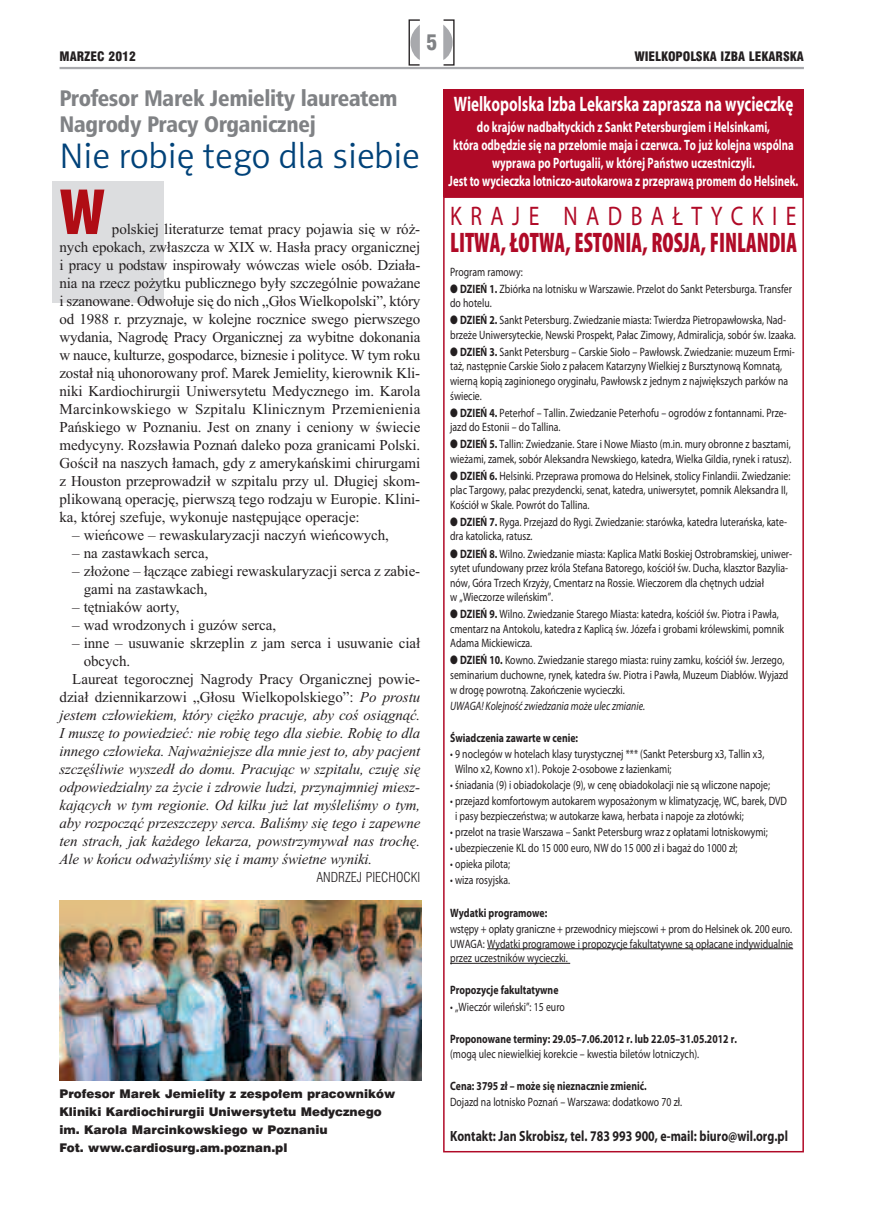
<style>
.page{position:relative;width:872px;height:1212px;background:#fff}
.page>*{position:absolute;margin:0;border:0;box-sizing:border-box;transform-origin:0 0}
.t1{font:900 condensed 66px "Myriad Pro";color:#b00d15}
.t2{font:36px "Naomi Sans EFNTT Light";color:#004279}
.t3{font:900 condensed 28.35px "Myriad Pro";color:#b00a27;scale:.79 1}
.t4{font:27px "Myriad Pro";letter-spacing:.39em;color:#b00a27;scale:.8 1}
.t5{font:22.5px/25.5px "Humnst 777 Blk Cn EU";letter-spacing:-.015em;color:#808285}
.t6{font:700 21px "Myriad Pro";color:#fff;scale:.72 1}
.t7{font:21px "Swis 721 Blk Cn EU";color:#808285}
.t8{font:15px/18px "Times New Roman";letter-spacing:-.005em;color:#231f20;text-align:justify}
.t9{font:italic 15px "Times New Roman";letter-spacing:-.01em;color:#231f20}
.t10{font:700 15px/18px "Myriad Pro";color:#fff;text-align:center;scale:.72 1}
.t11{font:700 14.85px "Myriad Pro";color:#231f20;scale:.8 1}
.t12{font:13.5px "Swis 721 Lt Cn EU";color:#231f20}
.t13{font:12.75px "Swis 721 Blk Cn EU";color:#231f20}
.t14{font:12.15px/14.5px "Myriad Pro";color:#231f20;scale:.8 1}
.t15{font:700 12.15px "Myriad Pro";color:#231f20;scale:.8 1}
.t16{font:italic 12.15px "Myriad Pro";color:#231f20;scale:.8 1}
.t17{font:12px/18px "Swis 721 Blk EU";color:#231f20}
.s1{font-style:italic}
.s2{font-weight:700}
</style>
<div class="page">
<div style="left:52px;top:182px;width:111px;height:121px;background:#dcdddf"></div>
<svg style="left:408px;top:19px;width:46px;height:47px"></svg>
<hr style="left:60px;top:67px;width:744px;height:2px;background:#a8a9ad">
<img style="left:60px;top:900px;width:361px;height:180px">
<div style="left:443px;top:196px;width:361px;height:956px;border:2px solid #b00a27"></div>
<hr style="left:487px;top:948px;width:306px;height:1px;background:#231f20">
<hr style="left:450px;top:963px;width:120px;height:1px;background:#231f20">
<div style="left:443px;top:89px;width:361px;height:108px;background:#b00a27"></div>
<h3 class="t7" style="left:426px;top:30px;width:13px">5</h3>
<p class="t13" style="left:60px;top:48px;width:78px">MARZEC 2012</p>
<p class="t13" style="left:634px;top:48px;width:171px">WIELKOPOLSKA IZBA LEKARSKA</p>
<h3 class="t5" style="left:60px;top:86px;width:340px">Profesor Marek Jemielity laureatem<br>Nagrody Pracy Organicznej</h3>
<h2 class="t2" style="left:60px;top:135px;width:362px">Nie robię tego dla siebie</h2>
<h1 class="t1" style="left:60px;top:189px;width:47px">W</h1>
<p class="t8" style="left:60px;top:220px;width:362px;text-indent:52px">polskiej literaturze temat pracy pojawia się w róż&shy;nych epokach, zwłaszcza w XIX w. Hasła pracy organicznej i pracy u podstaw inspirowały wówczas wiele osób. Działa&shy;nia na rzecz pożytku publicznego były szczególnie poważane i szanowane. Odwołuje się do nich „Głos Wielkopolski”, który od 1988 r. przyznaje, w kolejne rocznice swego pierwszego wydania, Nagrodę Pracy Organicznej za wybitne dokonania w nauce, kulturze, gospodarce, biznesie i polityce. W tym roku został nią uhonorowany prof. Marek Jemielity, kierownik Kli&shy;niki Kardiochirurgii Uniwersytetu Medycznego im. Karola Marcinkowskiego w Szpitalu Klinicznym Przemienienia Pańskiego w Poznaniu. Jest on znany i ceniony w świecie medycyny. Rozsławia Poznań daleko poza granicami Polski.<br>Gościł na naszych łamach, gdy z amerykańskimi chirurgami z Houston przeprowadził w szpitalu przy ul. Długiej skom&shy;plikowaną operację, pierwszą tego rodzaju w Europie. Klini&shy;ka, której szefuje, wykonuje następujące operacje:</p>
<p class="t8" style="left:72px;top:526px;width:318px">– wieńcowe – rewaskularyzacji naczyń wieńcowych,</p>
<p class="t8" style="left:72px;top:544px;width:138px">– na zastawkach serca,</p>
<p class="t8" style="left:84px;top:562px;width:338px;text-indent:-11px">– złożone – łączące zabiegi rewaskularyzacji serca z zabie&shy;gami na zastawkach,</p>
<p class="t8" style="left:72px;top:598px;width:109px">– tętniaków aorty,</p>
<p class="t8" style="left:72px;top:616px;width:205px">– wad wrodzonych i guzów serca,</p>
<p class="t8" style="left:72px;top:634px;width:349px">– inne – usuwanie skrzeplin z jam serca i usuwanie ciał</p>
<p class="t8" style="left:84px;top:652px;width:48px">obcych.</p>
<p class="t8" style="left:72px;top:670px;width:349px">Laureat tegorocznej Nagrody Pracy Organicznej powie-</p>
<p class="t8" style="left:60px;top:688px;width:362px">dział dziennikarzowi „Głosu Wielkopolskiego”: <span class="s1">Po prostu</span></p>
<p class="t9" style="left:60px;top:706px;width:362px">jestem człowiekiem, który ciężko pracuje, aby coś osiągnąć.</p>
<p class="t9" style="left:60px;top:724px;width:362px">I muszę to powiedzieć: nie robię tego dla siebie. Robię to dla</p>
<p class="t9" style="left:60px;top:742px;width:362px">innego człowieka. Najważniejsze dla mnie jest to, aby pacjent</p>
<p class="t9" style="left:60px;top:760px;width:362px">szczęśliwie wyszedł do domu. Pracując w szpitalu, czuję się</p>
<p class="t9" style="left:60px;top:778px;width:362px">odpowiedzialny za życie i zdrowie ludzi, przynajmniej miesz-</p>
<p class="t9" style="left:60px;top:796px;width:362px">kających w tym regionie. Od kilku już lat myśleliśmy o tym,</p>
<p class="t9" style="left:60px;top:814px;width:362px">aby rozpocząć przeszczepy serca. Baliśmy się tego i zapewne</p>
<p class="t9" style="left:60px;top:832px;width:362px">ten strach, jak każdego lekarza, powstrzymywał nas trochę.</p>
<p class="t9" style="left:60px;top:850px;width:314px">Ale w końcu odważyliśmy się i mamy świetne wyniki.</p>
<p class="t12" style="left:316px;top:869px;width:105px">ANDRZEJ PIECHOCKI</p>
<p class="t17" style="left:60px;top:1085px;width:337px">Profesor Marek Jemielity z zespołem pracowników Kliniki Kardiochirurgii Uniwersytetu Medycznego im. Karola Marcinkowskiego w Poznaniu<br>Fot. www.cardiosurg.am.poznan.pl</p>
<h3 class="t6" style="left:454px;top:96px;width:473px">Wielkopolska Izba Lekarska zaprasza na wycieczkę</h3>
<p class="t10" style="left:448px;top:119px;width:487px">do krajów nadbałtyckich z Sankt Petersburgiem i Helsinkami,<br>która odbędzie się na przełomie maja i czerwca. To już kolejna wspólna wyprawa po Portugalii, w której Państwo uczestniczyli.<br>Jest to wycieczka lotniczo-autokarowa z przeprawą promem do Helsinek.</p>
<h3 class="t4" style="left:450px;top:206px;width:434px">Kraje nadbałtycKie</h3>
<h3 class="t3" style="left:450px;top:233px;width:440px">LITWA, ŁOTWA, ESTONIA, ROSJA, FINLANDIA</h3>
<p class="t14" style="left:460px;top:264px;width:416px;line-height:17.1px;text-indent:-10px">Program ramowy:<br><span class="s2">DZIEŃ 1.</span> Zbiórka na lotnisku w Warszawie. Przelot do Sankt Petersburga. transfer</p>
<p class="t14" style="left:460px;top:295px;width:409px;line-height:17.1px;text-indent:-10px">do hotelu.<br><span class="s2">DZIEŃ 2.</span> Sankt Petersburg. Zwiedzanie miasta: twierdza Pietropawłowska, nad-</p>
<p class="t14" style="left:450px;top:327px;width:433px;line-height:17.1px;text-align:right">brzeże Uniwersyteckie, newski Prospekt, Pałac Zimowy, admiralicja, sobór św. izaaka.<br><span class="s2">DZIEŃ 3.</span> Sankt Petersburg – carskie Sioło – Pawłowsk. Zwiedzanie: muzeum ermi-</p>
<p class="t14" style="left:450px;top:360px;width:424px">taż, następnie carskie Sioło z pałacem Katarzyny Wielkiej z bursztynową Komnatą, wierną kopią zaginionego oryginału, Pawłowsk z jednym z największych parków na świecie.</p>
<p class="t14" style="left:450px;top:406px;width:422px;text-indent:10px"><span class="s2">DZIEŃ 4.</span> Peterhof – tallin. Zwiedzanie Peterhofu – ogrodów z fontannami. Prze&shy;jazd do estonii – do tallina.</p>
<p class="t14" style="left:450px;top:438px;width:428px;text-align:right"><span class="s2">DZIEŃ 5.</span> tallin: Zwiedzanie. Stare i nowe Miasto (m.in. mury obronne z basztami, wieżami, zamek, sobór aleksandra newskiego, katedra, Wielka Gildia, rynek i ratusz).</p>
<p class="t14" style="left:450px;top:469px;width:427px;text-indent:10px"><span class="s2">DZIEŃ 6.</span> Helsinki. Przeprawa promowa do Helsinek, stolicy Finlandii. Zwiedzanie: plac targowy, pałac prezydencki, senat, katedra, uniwersytet, pomnik aleksandra ii,<br>Kościół w Skale. Powrót do tallina.</p>
<p class="t14" style="left:450px;top:515px;width:422px;text-indent:10px"><span class="s2">DZIEŃ 7.</span> ryga. Przejazd do rygi. Zwiedzanie: starówka, katedra luterańska, kate&shy;dra katolicka, ratusz.</p>
<p class="t14" style="left:450px;top:547px;width:429px;text-indent:10px"><span class="s2">DZIEŃ 8.</span> Wilno. Zwiedzanie miasta: Kaplica Matki boskiej Ostrobramskiej, uniwer&shy;sytet ufundowany przez króla Stefana batorego, kościół św. ducha, klasztor bazylia&shy;nów, Góra trzech Krzyży, cmentarz na rossie. Wieczorem dla chętnych udział<br>w „Wieczorze wileńskim”.</p>
<p class="t14" style="left:450px;top:608px;width:419px;text-indent:10px"><span class="s2">DZIEŃ 9.</span> Wilno. Zwiedzanie Starego Miasta: katedra, kościół św. Piotra i Pawła, cmentarz na antokolu, katedra z Kaplicą św. józefa i grobami królewskimi, pomnik adama Mickiewicza.</p>
<p class="t14" style="left:450px;top:654px;width:424px;text-indent:10px"><span class="s2">DZIEŃ 10.</span> Kowno. Zwiedzanie starego miasta: ruiny zamku, kościół św. jerzego, seminarium duchowne, rynek, katedra św. Piotra i Pawła, Muzeum diabłów. Wyjazd w drogę powrotną. Zakończenie wycieczki.</p>
<p class="t16" style="left:450px;top:701px;width:245px">UWAGA! Kolejność zwiedzania może ulec zmianie.</p>
<p class="t15" style="left:450px;top:733px;width:161px">Świadczenia zawarte w cenie:</p>
<p class="t14" style="left:455px;top:748px;width:388px;text-indent:-5px">• 9 noclegów w hotelach klasy turystycznej *** (Sankt Petersburg x3, tallin x3,<br>Wilno x2, Kowno x1). Pokoje 2-osobowe z łazienkami;</p>
<p class="t14" style="left:450px;top:778px;width:401px">• śniadania (9) i obiadokolacje (9), w cenę obiadokolacji nie są wliczone napoje;</p>
<p class="t14" style="left:455px;top:795px;width:416px;text-indent:-5px">• przejazd komfortowym autokarem wyposażonym w klimatyzację, Wc, barek, dVd i pasy bezpieczeństwa; w autokarze kawa, herbata i napoje za złotówki;</p>
<p class="t14" style="left:450px;top:825px;width:399px">• przelot na trasie Warszawa – Sankt Petersburg wraz z opłatami lotniskowymi;</p>
<p class="t14" style="left:450px;top:842px;width:361px">• ubezpieczenie KL do 15 000 euro, nW do 15 000 zł i bagaż do 1000 zł;</p>
<p class="t14" style="left:450px;top:858px;width:76px">• opieka pilota;</p>
<p class="t14" style="left:450px;top:874px;width:77px">• wiza rosyjska.</p>
<p class="t15" style="left:450px;top:908px;width:123px">Wydatki programowe:</p>
<p class="t14" style="left:450px;top:922px;width:430px;text-align:justify">wstępy + opłaty graniczne + przewodnicy miejscowi + prom do Helsinek ok. 200 euro.<br>UWaGa: Wydatki programowe i propozycje fakultatywne są opłacane indywidualnie przez uczestników wycieczki.</p>
<p class="t15" style="left:450px;top:986px;width:137px">Propozycje fakultatywne</p>
<p class="t14" style="left:450px;top:1000px;width:145px">• „Wieczór wileński”: 15 euro</p>
<p class="t15" style="left:450px;top:1034px;width:360px">Proponowane terminy: 29.05–7.06.2012 r. lub 22.05–31.05.2012 r.</p>
<p class="t14" style="left:450px;top:1047px;width:313px">(mogą ulec niewielkiej korekcie – kwestia biletów lotniczych).</p>
<p class="t15" style="left:450px;top:1081px;width:247px">Cena: 3795 zł – może się nieznacznie zmienić.</p>
<p class="t14" style="left:450px;top:1096px;width:292px">dojazd na lotnisko Poznań – Warszawa: dodatkowo 70 zł.</p>
<p class="t11" style="left:450px;top:1130px;width:424px">Kontakt: Jan Skrobisz, tel. 783 993 900, e-mail: biuro@wil.org.pl</p>
</div>
